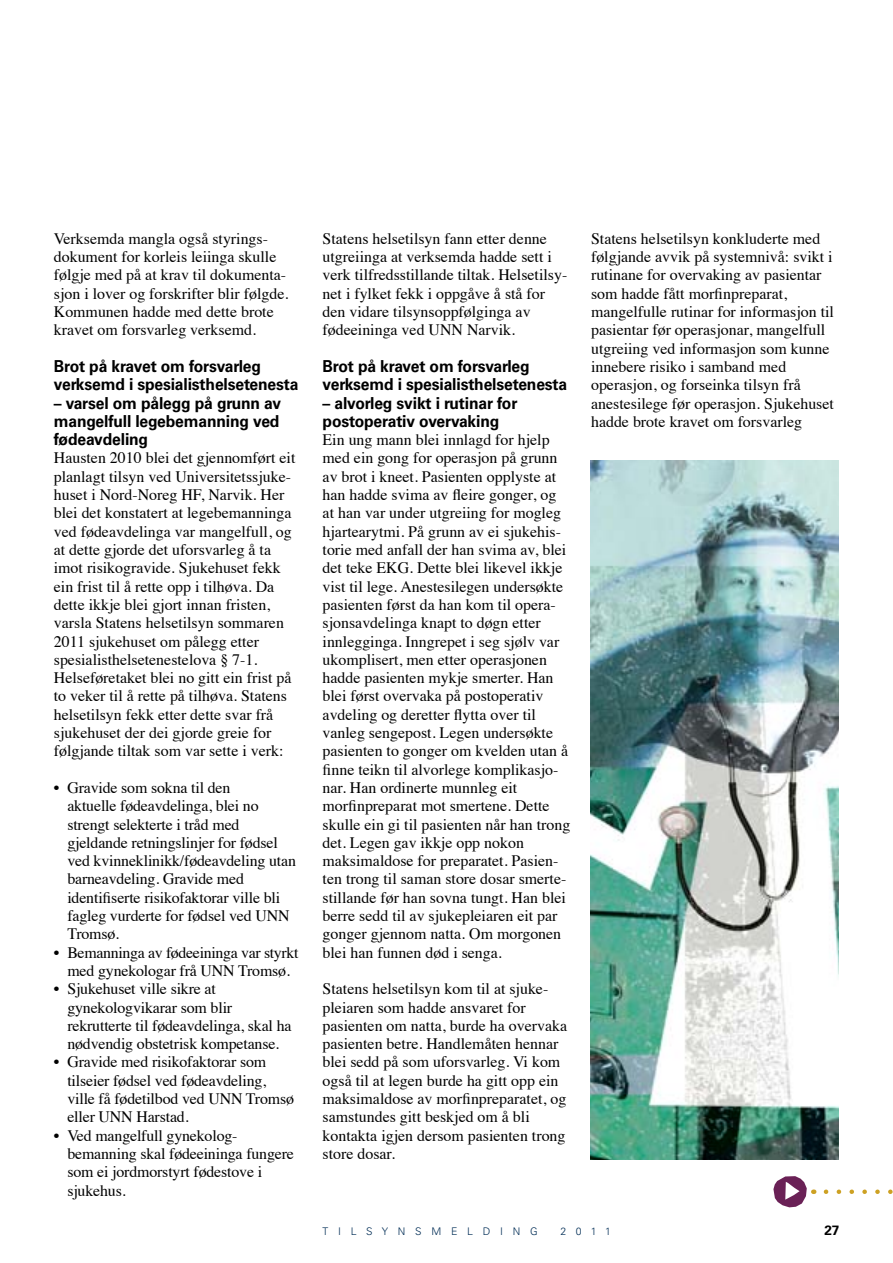
<style>
.page{position:relative;width:893px;height:1263px;background:#fff}
.page>*{position:absolute;margin:0;border:0;box-sizing:border-box;transform-origin:0 0}
.t1{font:700 16.5px/18.3px "Univers LT Std";letter-spacing:-.01em;color:#000;scale:.95 1}
.t2{font:15.9px/18.3px "Times";color:#000}
.t3{font:15.9px/18.3px "Times";letter-spacing:-.02em;color:#000;text-align:center}
.t4{font:700 13.5px "Univers LT Std";color:#000}
.t5{font:300 10.5px "Univers LT Std";letter-spacing:.93em;color:#002d55}
</style>
<div class="page">
<svg style="left:773px;top:1176px;width:34px;height:31px"></svg>
<svg style="left:826px;top:1189px;width:67px;height:5px"></svg>
<img style="left:591px;top:460px;width:248px;height:700px">
<p class="t2" style="left:54px;top:228px;width:236px">Verksemda mangla også styrings&shy;dokument for korleis leiinga skulle følgje med på at krav til dokumenta&shy;sjon i lover og forskrifter blir følgde.<br>Kommunen hadde med dette brote kravet om forsvarleg verksemd.</p>
<p class="t1" style="left:54px;top:357px;width:259px">Brot på kravet om forsvarleg verksemd i spesialisthelsetenesta</p>
<p class="t1" style="left:54px;top:394px;width:241px;text-align:justify">– varsel om pålegg på grunn av mangelfull legebemanning ved fødeavdeling</p>
<p class="t2" style="left:54px;top:448px;width:243px">Hausten 2010 blei det gjennomført eit planlagt tilsyn ved Universitetssjuke&shy;huset i Nord-Noreg HF, Narvik. Her blei det konstatert at legebemanninga ved fødeavdelinga var mangelfull, og at dette gjorde det uforsvarleg å ta imot risikogravide. Sjukehuset fekk ein frist til å rette opp i tilhøva. Da dette ikkje blei gjort innan fristen, varsla Statens helsetilsyn sommaren 2011 sjukehuset om pålegg etter spesialisthelsetenestelova § 7-1.<br>Helseføretaket blei no gitt ein frist på to veker til å rette på tilhøva. Statens helsetilsyn fekk etter dette svar frå sjukehuset der dei gjorde greie for følgjande tiltak som var sette i verk:</p>
<p class="t2" style="left:67px;top:777px;width:230px;text-indent:-13px">• Gravide som sokna til den<br>aktuelle fødeavdelinga, blei no strengt selekterte i tråd med gjeldande retningslinjer for fødsel ved kvinneklinikk/fødeavdeling utan barneavdeling. Gravide med identifiserte risikofaktorar ville bli fagleg vurderte for fødsel ved UNN<br>Tromsø.</p>
<p class="t3" style="left:54px;top:942px;width:246px">• Bemanninga av fødeeininga var styrkt med gynekologar frå UNN Tromsø.</p>
<p class="t2" style="left:67px;top:978px;width:226px;text-indent:-13px">• Sjukehuset ville sikre at gynekologvikarar som blir rekrutterte til fødeavdelinga, skal ha nødvendig obstetrisk kompetanse.</p>
<p class="t2" style="left:67px;top:1051px;width:228px;text-indent:-13px">• Gravide med risikofaktorar som tilseier fødsel ved fødeavdeling, ville få fødetilbod ved UNN Tromsø eller UNN Harstad.</p>
<p class="t2" style="left:67px;top:1125px;width:228px;text-indent:-13px">• Ved mangelfull gynekolog&shy;bemanning skal fødeeininga fungere som ei jordmorstyrt fødestove i sjukehus.</p>
<p class="t2" style="left:323px;top:228px;width:246px">Statens helsetilsyn fann etter denne utgreiinga at verksemda hadde sett i verk tilfredsstillande tiltak. Helsetilsy&shy;net i fylket fekk i oppgåve å stå for den vidare tilsynsoppfølginga av fødeeininga ved UNN Narvik.</p>
<p class="t1" style="left:323px;top:357px;width:259px">Brot på kravet om forsvarleg verksemd i spesialisthelsetenesta</p>
<p class="t1" style="left:323px;top:394px;width:207px">– alvorleg svikt i rutinar for postoperativ overvaking</p>
<p class="t2" style="left:323px;top:429px;width:249px">Ein ung mann blei innlagd for hjelp med ein gong for operasjon på grunn av brot i kneet. Pasienten opplyste at han hadde svima av fleire gonger, og at han var under utgreiing for mogleg hjartearytmi. På grunn av ei sjukehis&shy;torie med anfall der han svima av, blei det teke EKG. Dette blei likevel ikkje vist til lege. Anestesilegen undersøkte pasienten først da han kom til opera&shy;sjonsavdelinga knapt to døgn etter innlegginga. Inngrepet i seg sjølv var ukomplisert, men etter operasjonen hadde pasienten mykje smerter. Han blei først overvaka på postoperativ avdeling og deretter flytta over til vanleg sengepost. Legen undersøkte pasienten to gonger om kvelden utan å finne teikn til alvorlege komplikasjo&shy;nar. Han ordinerte munnleg eit morfinpreparat mot smertene. Dette skulle ein gi til pasienten når han trong det. Legen gav ikkje opp nokon maksimaldose for preparatet. Pasien&shy;ten trong til saman store dosar smerte&shy;stillande før han sovna tungt. Han blei berre sedd til av sjukepleiaren eit par gonger gjennom natta. Om morgonen blei han funnen død i senga.</p>
<p class="t2" style="left:323px;top:978px;width:246px">Statens helsetilsyn kom til at sjuke&shy;pleiaren som hadde ansvaret for pasienten om natta, burde ha overvaka pasienten betre. Handlemåten hennar blei sedd på som uforsvarleg. Vi kom også til at legen burde ha gitt opp ein maksimaldose av morfinpreparatet, og samstundes gitt beskjed om å bli kontakta igjen dersom pasienten trong store dosar.</p>
<p class="t2" style="left:591px;top:228px;width:244px">Statens helsetilsyn konkluderte med følgjande avvik på systemnivå: svikt i rutinane for overvaking av pasientar som hadde fått morfinpreparat, mangelfulle rutinar for informasjon til pasientar før operasjonar, mangelfull utgreiing ved informasjon som kunne innebere risiko i samband med operasjon, og forseinka tilsyn frå anestesilege før operasjon. Sjukehuset hadde brote kravet om forsvarleg</p>
<p class="t5" style="left:323px;top:1225px;width:217px">TILSYNSMELDING</p>
<p class="t5" style="left:560px;top:1225px;width:52px">2011</p>
<p class="t4" style="left:824px;top:1223px;width:17px">27</p>
</div>
